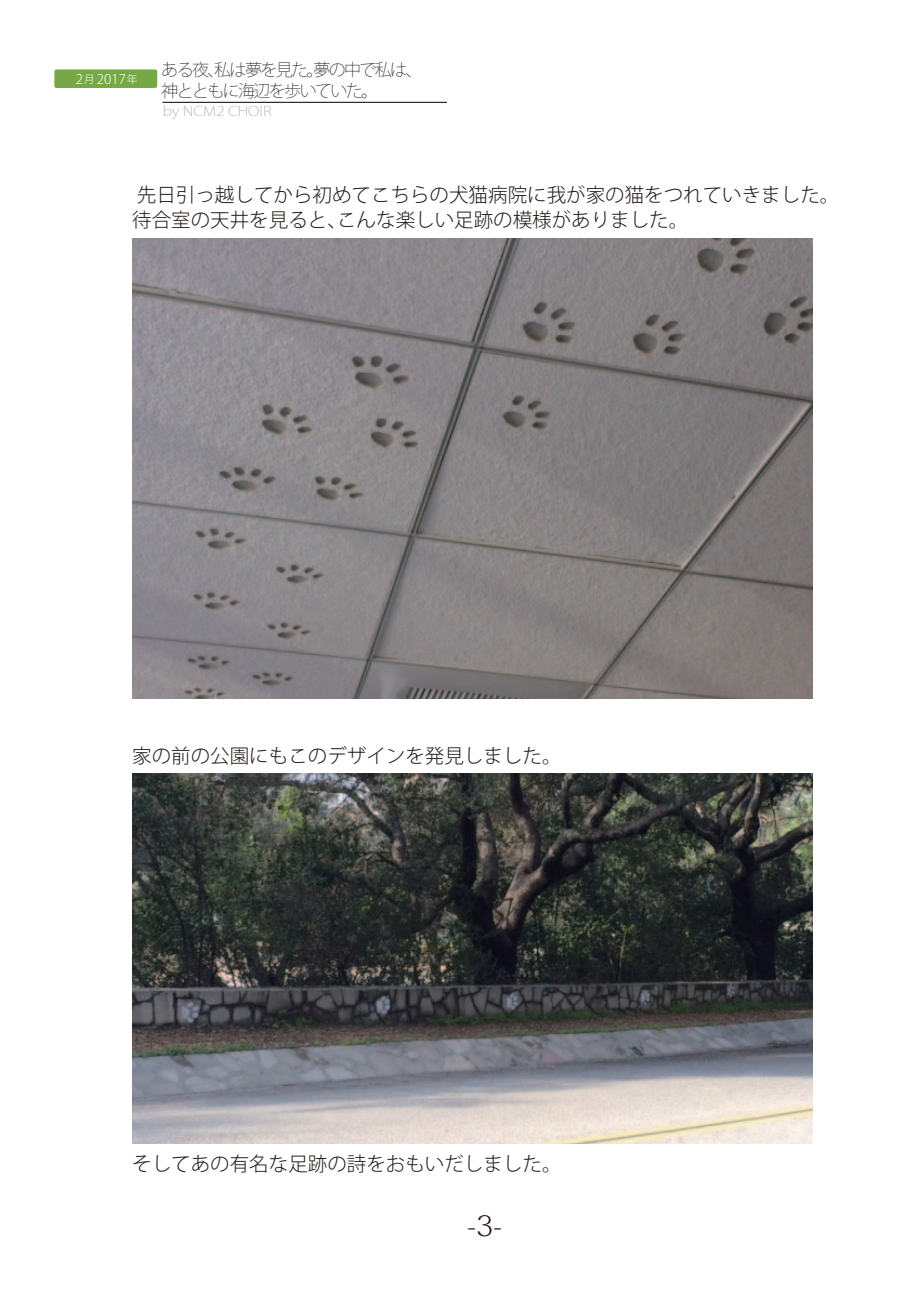
<style>
.page{position:relative;width:919px;height:1289px;background:#fff}
.page>*{position:absolute;margin:0;border:0;box-sizing:border-box;transform-origin:0 0}
.t1{font:200 28.5px "Koz Min Pr 6 N";color:#201814}
.t2{font:300 19.5px/25.5px "Koz Go Pro";color:#201814}
.t3{font:200 17.1px/21px "Koz Go Pro";letter-spacing:-.1em;color:#201814}
.t4{font:200 13.35px "Koz Go Pro";color:#9d9ea0;scale:1.15 1}
.t5{font:300 13.35px "Koz Go Pro";color:#fff}
.s1{font-size:10.65px}
</style>
<div class="page">
<div style="left:54px;top:69px;width:103px;height:19px;background:#76a945;border-radius:2px"></div>
<hr style="left:162px;top:102px;width:285px;height:1px;background:#000">
<img style="left:132px;top:239px;width:680px;height:459px">
<img style="left:132px;top:774px;width:680px;height:369px">
<p class="t5" style="left:76px;top:70px;width:63px">2<span class="s1">月</span> 2017<span class="s1">年</span></p>
<p class="t3" style="left:161px;top:59px;width:263px">ある夜、私は夢を見た。夢の中で私は、神とともに海辺を歩いていた。</p>
<p class="t4" style="left:163px;top:102px;width:96px">by NCM2 CHOIR</p>
<p class="t2" style="left:132px;top:182px;width:708px">先日引っ越してから初めてこちらの犬猫病院に我が家の猫をつれていきました。待合室の天井を見ると、こんな楽しい足跡の模様がありました。</p>
<p class="t2" style="left:132px;top:743px;width:431px">家の前の公園にもこのデザインを発見しました。</p>
<p class="t2" style="left:132px;top:1151px;width:431px">そしてあの有名な足跡の詩をおもいだしました。</p>
<h1 class="t1" style="left:467px;top:1209px;width:37px">-3-</h1>
</div>
